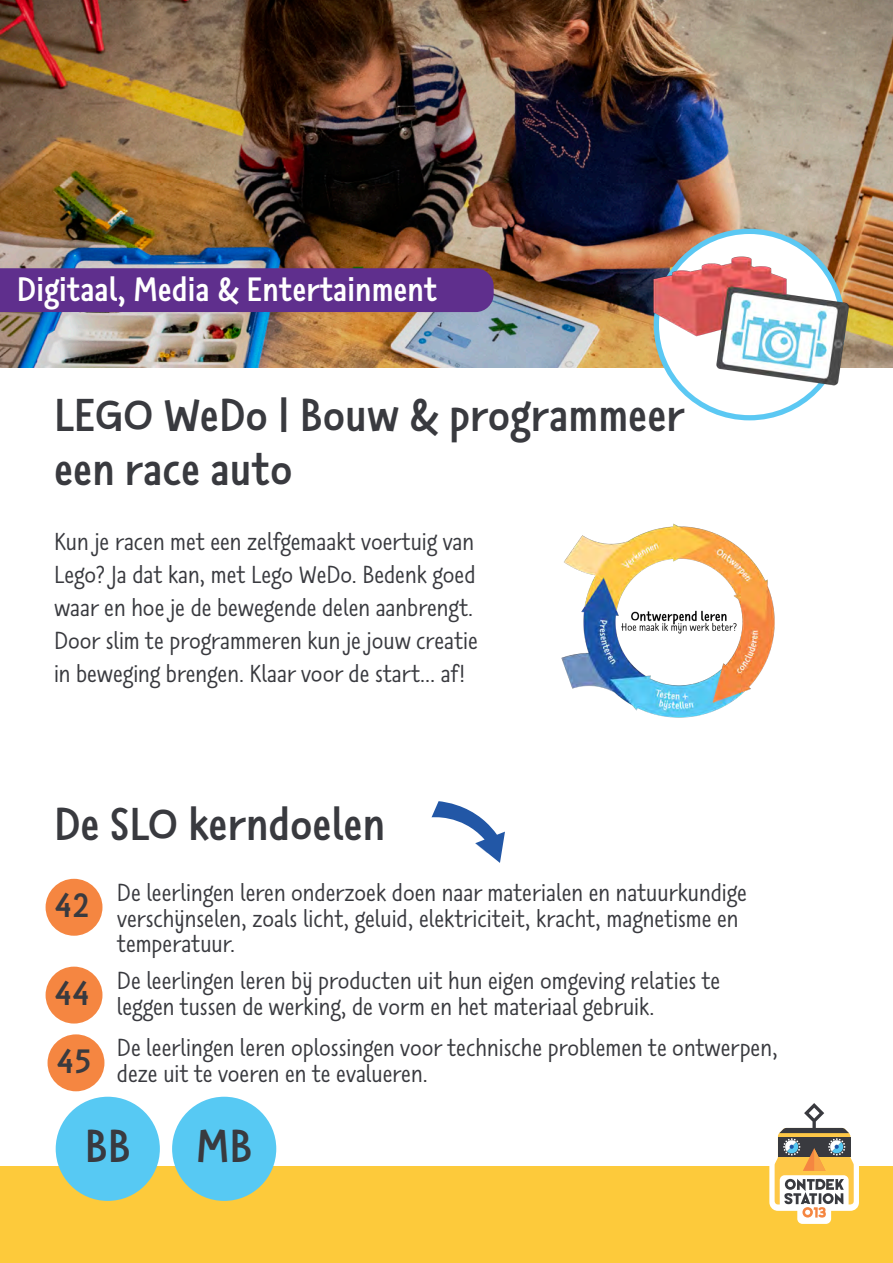
<style>
.page{position:relative;width:893px;height:1263px;background:#fff}
.page>*{position:absolute;margin:0;border:0;box-sizing:border-box;transform-origin:0 0}
.Titel_workshop{font:700 45px/54px "Tilburgs Ans";color:#393a3f}
.Subtitel____de_leerd{font:700 45px "Tilburgs Ans";color:#393a3f}
.Doelgroep{font:700 45px "Tilburgs Ans";color:#393a3f}
.Titel_workshop-2{font:700 34.8px "Tilburgs Ans";color:#393a3f}
.Body_leerdoelen{font:700 33px "Tilburgs Ans";color:#fff}
.Doelgroep_grijs_klei{font:24px/33px "Tilburgs Ans";color:#393a3f}
</style>
<div class="page">
<div style="left:0;top:1167px;width:893px;height:96px;background:#fdca3b"></div>
<img style="left:0;top:0;width:893px;height:368px">
<div style="left:172px;top:1097px;width:104px;height:104px;background:#57c9f3;border-radius:50%"></div>
<div style="left:56px;top:1097px;width:104px;height:104px;background:#57c9f3;border-radius:50%"></div>
<img style="left:561px;top:523px;width:214px;height:195px">
<div style="left:46px;top:879px;width:56px;height:57px;background:#f58641;border-radius:50%"></div>
<div style="left:46px;top:967px;width:56px;height:56px;background:#f58641;border-radius:50%"></div>
<div style="left:48px;top:1034px;width:56px;height:57px;background:#f58641;border-radius:50%"></div>
<svg style="left:432px;top:801px;width:73px;height:62px"></svg>
<svg style="left:769px;top:1103px;width:90px;height:121px"></svg>
<div style="left:0;top:268px;width:494px;height:44px;background:#5f2f8d"></div>
<img style="left:642px;top:217px;width:215px;height:204px">
<p class="Body_leerdoelen" style="left:17px;top:266px;width:422px">Digitaal, Media &amp; Entertainment</p>
<p class="Titel_workshop" style="left:54px;top:389px;width:632px">LEGO WeDo | Bouw &amp; programmeer een race auto</p>
<p class="Doelgroep_grijs_klei" style="left:54px;top:526px;width:425px">Kun je racen met een zelfgemaakt voertuig van Lego? Ja dat kan, met Lego WeDo. Bedenk goed waar en hoe je de bewegende delen aanbrengt.<br>Door slim te programmeren kun je jouw creatie in beweging brengen. Klaar voor de start… af!</p>
<p class="Subtitel____de_leerd" style="left:54px;top:793px;width:333px">De SLO kerndoelen</p>
<p class="Titel_workshop-2" style="left:55px;top:881px;width:37px">42</p>
<p class="Titel_workshop-2" style="left:55px;top:968px;width:37px">44</p>
<p class="Titel_workshop-2" style="left:57px;top:1036px;width:37px">45</p>
<p class="Doelgroep_grijs_klei" style="left:117px;top:880px;width:631px;line-height:25.5px">De leerlingen leren onderzoek doen naar materialen en natuurkundige verschijnselen, zoals licht, geluid, elektriciteit, kracht, magnetisme en temperatuur.</p>
<p class="Doelgroep_grijs_klei" style="left:117px;top:968px;width:605px;line-height:25.5px">De leerlingen leren bij producten uit hun eigen omgeving relaties te leggen tussen de werking, de vorm en het materiaal gebruik.</p>
<p class="Doelgroep_grijs_klei" style="left:117px;top:1035px;width:662px;line-height:25.5px">De leerlingen leren oplossingen voor technische problemen te ontwerpen, deze uit te voeren en te evalueren.</p>
<p class="Doelgroep" style="left:85px;top:1115px;width:47px">BB</p>
<p class="Doelgroep" style="left:196px;top:1115px;width:58px">MB</p>
</div>
